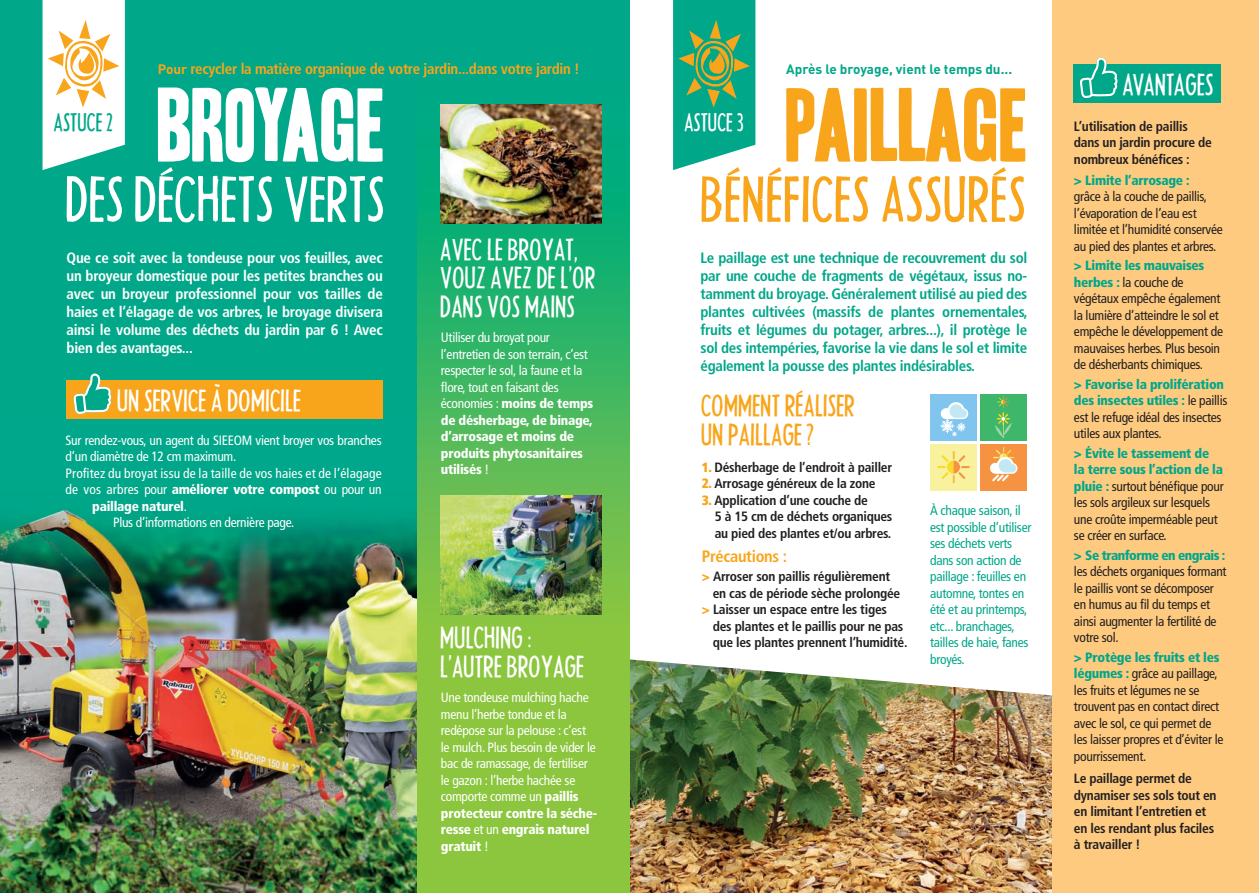
<style>
.page{position:relative;width:1259px;height:893px;background:#fff}
.page>*{position:absolute;margin:0;border:0;box-sizing:border-box;transform-origin:0 0}
.t1{font:90px "Headline One HPLHS";color:#f9a51b}
.t2{font:90px "Headline One HPLHS";letter-spacing:-.015em;color:#fff}
.t3{font:57px "Headline Two HPLHS";letter-spacing:.035em;color:#f9a51b}
.t4{font:57px "Headline Two HPLHS";letter-spacing:.025em;color:#fff}
.t5{font:27px/28.5px "Headline Two HPLHS";letter-spacing:.025em;color:#fff}
.t6{font:27px/28.5px "Headline Two HPLHS";letter-spacing:.025em;color:#f9a51b}
.t7{font:22.5px "Headline Two HPLHS";letter-spacing:.025em;color:#00a789}
.t8{font:22.5px "Headline Two HPLHS";letter-spacing:.025em;color:#fff}
.t9{font:700 condensed 16.5px "Frutiger";letter-spacing:-.02em;color:#f9a51b}
.t10{font:700 condensed 15px/18px "Frutiger";letter-spacing:-.02em;color:#00a789;text-align:justify}
.t11{font:700 condensed 15px/18px "Frutiger";letter-spacing:-.02em;color:#fff;text-align:justify}
.t12{font:700 condensed 15px "Frutiger";letter-spacing:-.02em;color:#f9a51b}
.t13{font:condensed 13.5px/16.5px "Frutiger";letter-spacing:-.02em;color:#231f20}
.t14{font:condensed 13.5px/16.5px "Frutiger";letter-spacing:-.02em;color:#fff}
.t15{font:700 condensed 13.5px/16.5px "Frutiger";letter-spacing:-.02em;color:#231f20}
.t16{font:condensed 13.5px/16.5px "Frutiger";letter-spacing:-.02em;color:#00a789}
.t17{font:condensed 13.5px "Frutiger";letter-spacing:.01em;color:#fff}
.t18{font:700 13.5px "DIN";color:#00a789}
.t19{font:900 condensed 13.5px "Frutiger";letter-spacing:-.02em;color:#fff}
.s1{font-family:"DIN";font-stretch:normal;font-size:13.5px}
.s2{font-weight:900}
.s3{font-weight:400}
.s4{font-weight:900;color:#f9a51b}
.s5{font-weight:900;color:#00a789}
</style>
<div class="page">
<img style="left:630px;top:659px;width:422px;height:234px">
<div style="left:1052px;top:0;width:207px;height:893px;background:#fdca80"></div>
<div style="left:0;top:0;width:629px;height:893px;background:#00a789"></div>
<img style="left:0;top:411px;width:417px;height:482px">
<svg style="left:417px;top:0;width:213px;height:893px"></svg>
<svg style="left:43px;top:0;width:82px;height:170px;background:#eaeddb"></svg>
<div style="left:67px;top:381px;width:316px;height:38px;background:#f9a51b"></div>
<svg style="left:74px;top:373px;width:38px;height:41px"></svg>
<img style="left:441px;top:105px;width:160px;height:119px">
<img style="left:441px;top:495px;width:160px;height:119px">
<svg style="left:673px;top:0;width:82px;height:170px;background:#2fad85"></svg>
<div style="left:1073px;top:65px;width:147px;height:38px;background:#00a789"></div>
<svg style="left:1080px;top:58px;width:38px;height:40px"></svg>
<div style="left:930px;top:444px;width:46px;height:46px;background:#f8f29f"></div>
<div style="left:980px;top:444px;width:46px;height:46px;background:#f69342"></div>
<div style="left:930px;top:395px;width:46px;height:46px;background:#7fc5ed"></div>
<div style="left:980px;top:395px;width:46px;height:46px;background:#3eb76a"></div>
<svg style="left:937px;top:451px;width:32px;height:32px"></svg>
<svg style="left:990px;top:447px;width:27px;height:34px"></svg>
<svg style="left:940px;top:402px;width:28px;height:35px"></svg>
<svg style="left:995px;top:396px;width:17px;height:42px"></svg>
<p class="t12" style="left:158px;top:60px;width:423px"><span class="s1">Pour</span> recycler la matière organique de votre jardin...dans votre jardin !</p>
<h1 class="t2" style="left:158px;top:82px;width:229px">BROYAGE</h1>
<h2 class="t4" style="left:67px;top:166px;width:320px">DES DÉCHETS VERTS</h2>
<p class="t11" style="left:67px;top:249px;width:318px">Que ce soit avec la tondeuse pour vos feuilles, avec un broyeur domestique pour les petites branches ou avec un broyeur professionnel pour vos tailles de haies et l’élagage de vos arbres, le broyage divisera ainsi le volume des déchets du jardin par 6 ! Avec bien des avantages...</p>
<h3 class="t7" style="left:54px;top:109px;width:60px">ASTUCE 2</h3>
<h3 class="t5" style="left:118px;top:385px;width:185px">UN SERVICE À DOMICILE</h3>
<p class="t14" style="left:66px;top:432px;width:318px">Sur rendez-vous, un agent du SIEEOM vient broyer vos branches</p>
<p class="t14" style="left:66px;top:449px;width:172px">d’un diamètre de 12 cm maximum.</p>
<p class="t17" style="left:66px;top:465px;width:318px">Profitez du broyat issu de la taille de vos haies et de l’élagage</p>
<p class="t14" style="left:66px;top:482px;width:318px">de vos arbres pour <span class="s2">améliorer votre compost</span> ou pour un</p>
<p class="t19" style="left:92px;top:498px;width:96px">paillage naturel<span class="s3">.</span></p>
<p class="t14" style="left:113px;top:515px;width:183px">Plus d’informations en dernière page.</p>
<h3 class="t5" style="left:441px;top:234px;width:156px">AVEC LE BROYAT,<br>VOUZ AVEZ DE L’OR<br>DANS VOS MAINS</h3>
<p class="t14" style="left:441px;top:330px;width:154px">Utiliser du broyat pour l’entretien de son terrain, c’est respecter le sol, la faune et la flore, tout en faisant des économies : <span class="s2">moins de temps de désherbage, de binage, d’arrosage et moins de produits phytosanitaires utilisés</span> !</p>
<h3 class="t5" style="left:441px;top:623px;width:145px">MULCHING :<br>L’AUTRE BROYAGE</h3>
<p class="t14" style="left:441px;top:690px;width:158px">Une tondeuse mulching hache menu l’herbe tondue et la redépose sur la pelouse : c’est le mulch. Plus besoin de vider le bac de ramassage, de fertiliser le gazon : l’herbe hachée se comporte comme un <span class="s2">paillis protecteur contre la séche&shy;resse</span> et un <span class="s2">engrais naturel gratuit</span> !</p>
<h3 class="t8" style="left:684px;top:109px;width:61px">ASTUCE 3</h3>
<p class="t18" style="left:786px;top:60px;width:227px">Après le broyage, vient le temps du...</p>
<h1 class="t1" style="left:786px;top:82px;width:244px">PAILLAGE</h1>
<h2 class="t3" style="left:701px;top:166px;width:326px">BÉNÉFICES ASSURÉS</h2>
<p class="t10" style="left:700px;top:249px;width:329px">Le paillage est une technique de recouvrement du sol par une couche de fragments de végétaux, issus no&shy;tamment du broyage. Généralement utilisé au pied des plantes cultivées (massifs de plantes ornementales, fruits et légumes du potager, arbres...), il protège le sol des intempéries, favorise la vie dans le sol et limite également la pousse des plantes indésirables.</p>
<h3 class="t6" style="left:702px;top:390px;width:155px">COMMENT RÉALISER<br>UN PAILLAGE ?</h3>
<p class="t15" style="left:702px;top:459px;width:192px"><span class="s4">1.</span> Désherbage de l’endroit à pailler</p>
<p class="t15" style="left:702px;top:475px;width:175px"><span class="s4">2.</span> Arrosage généreux de la zone</p>
<p class="t15" style="left:715px;top:492px;width:179px;text-indent:-13px"><span class="s4">3.</span> Application d’une couche de<br>5 à 15 cm de déchets organiques au pied des plantes et/ou arbres.</p>
<p class="t9" style="left:702px;top:546px;width:87px">Précautions :</p>
<p class="t15" style="left:702px;top:568px;width:190px"><span class="s4">&gt;</span> Arroser son paillis régulièrement</p>
<p class="t15" style="left:713px;top:585px;width:189px">en cas de période sèche prolongée</p>
<p class="t15" style="left:702px;top:601px;width:187px"><span class="s4">&gt;</span> Laisser un espace entre les tiges</p>
<p class="t15" style="left:713px;top:618px;width:192px">des plantes et le paillis pour ne pas</p>
<p class="t15" style="left:713px;top:634px;width:196px">que les plantes prennent l’humidité.</p>
<p class="t16" style="left:930px;top:502px;width:103px">À chaque saison, il est possible d’utiliser ses déchets verts dans son action de paillage : feuilles en automne, tontes en été et au printemps, etc... branchages, tailles de haie, fanes broyés.</p>
<h3 class="t5" style="left:1123px;top:69px;width:92px">AVANTAGES</h3>
<p class="t15" style="left:1074px;top:118px;width:139px">L’utilisation de paillis dans un jardin procure de nombreux bénéfices :</p>
<p class="t13" style="left:1074px;top:172px;width:150px"><span class="s5">&gt;</span> <span class="s5">Limite l’arrosage :<br></span>grâce à la couche de paillis, l’évaporation de l’eau est limitée et l’humidité conservée au pied des plantes et arbres.</p>
<p class="t13" style="left:1074px;top:258px;width:151px"><span class="s5">&gt;</span> <span class="s5">Limite les mauvaises herbes :</span> la couche de végétaux empêche également la lumière d’atteindre le sol et empêche le développement de mauvaises herbes. Plus besoin de désherbants chimiques.</p>
<p class="t13" style="left:1074px;top:376px;width:155px"><span class="s5">&gt;</span> <span class="s5">Favorise la prolifération des insectes utiles :</span> le paillis est le refuge idéal des insectes utiles aux plantes.</p>
<p class="t13" style="left:1074px;top:445px;width:151px"><span class="s5">&gt;</span> <span class="s5">Évite le tassement de<br>la terre sous l’action de la pluie :</span> surtout bénéfique pour les sols argileux sur lesquels une croûte imperméable peut se créer en surface.</p>
<p class="t13" style="left:1074px;top:547px;width:154px"><span class="s5">&gt;</span> <span class="s5">Se tranforme en engrais : </span>les déchets organiques formant le paillis vont se décomposer en humus au fil du temps et ainsi augmenter la fertilité de votre sol.</p>
<p class="t13" style="left:1074px;top:649px;width:151px"><span class="s5">&gt;</span> <span class="s5">Protège les fruits et les légumes :</span> grâce au paillage, les fruits et légumes ne se trouvent pas en contact direct avec le sol, ce qui permet de les laisser propres et d’éviter le pourrissement.</p>
<p class="t15" style="left:1074px;top:770px;width:144px">Le paillage permet de dynamiser ses sols tout en en limitant l’entretien et en les rendant plus faciles à travailler !</p>
</div>
